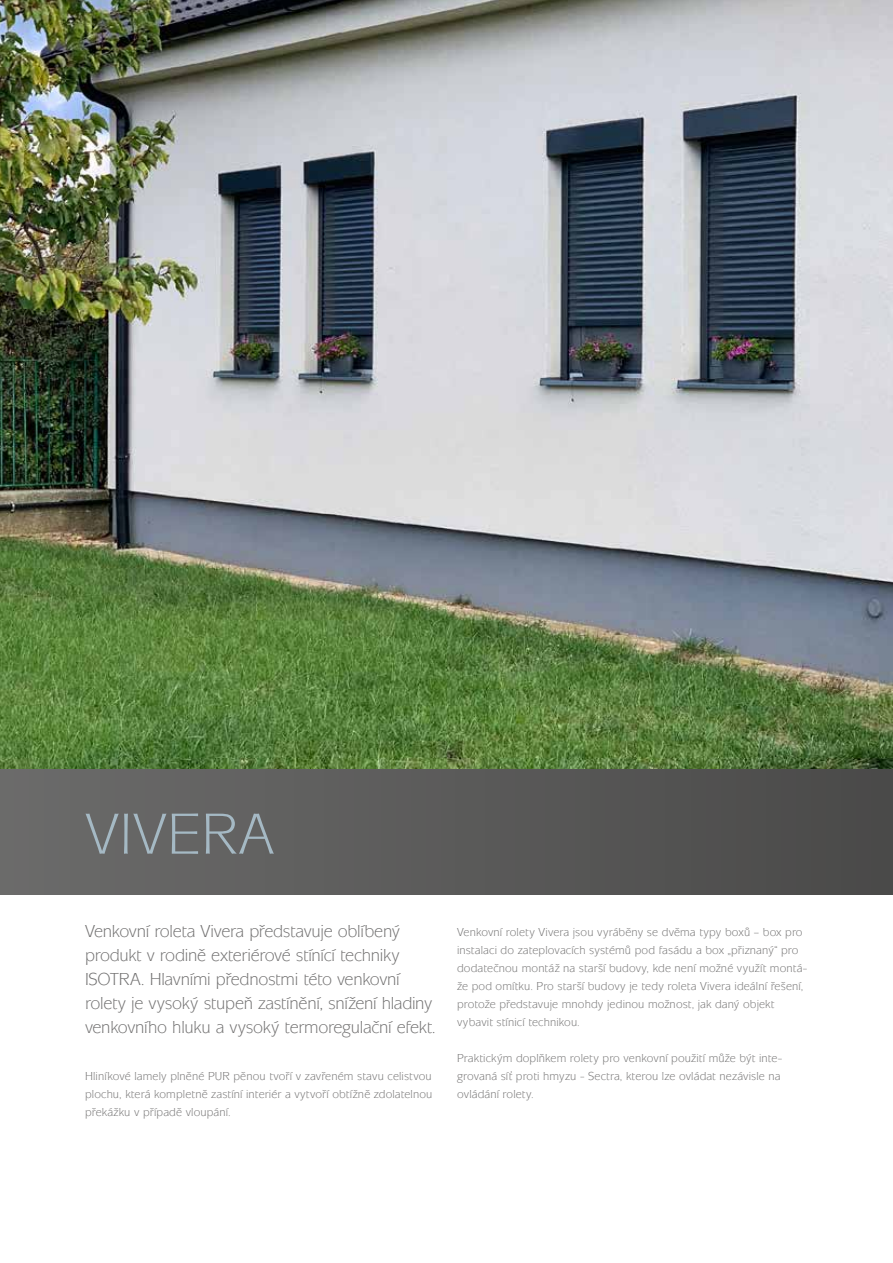
<style>
.page{position:relative;width:893px;height:1263px;background:#fff}
.page>*{position:absolute;margin:0;border:0;box-sizing:border-box;transform-origin:0 0}
.t1{font:60px "Mixage Itc TOT";letter-spacing:.015em;color:#a5b9c4}
.t2{font:18px/24px "Mixage Itc TOT";letter-spacing:-.015em;color:#706f6f}
.t3{font:12px/18px "Mixage Itc TOT";letter-spacing:.01em;color:#706f6f}
</style>
<div class="page">
<img style="left:0;top:0;width:893px;height:770px">
<div style="left:0;top:770px;width:893px;height:124px;background:linear-gradient(to right,#6c6b6b,#4a4a49)"></div>
<h1 class="t1" style="left:85px;top:801px;width:190px">VIVERA</h1>
<p class="t2" style="left:85px;top:919px;width:352px">Venkovní roleta Vivera představuje oblíbený produkt v rodině exteriérové stínící techniky ISOTRA. Hlavními přednostmi této venkovní rolety je vysoký stupeň zastínění, snížení hladiny venkovního hluku a vysoký termoregulační efekt.</p>
<p class="t3" style="left:85px;top:1067px;width:349px;text-align:justify">Hliníkové lamely plněné PUR pěnou tvoří v zavřeném stavu celistvou plochu, která kompletně zastíní interiér a vytvoří obtížně zdolatelnou překážku v případě vloupání.</p>
<p class="t3" style="left:457px;top:923px;width:352px">Venkovní rolety Vivera jsou vyráběny se dvěma typy boxů – box pro instalaci do zateplovacích systémů pod fasádu a box „přiznaný“ pro dodatečnou montáž na starší budovy, kde není možné využít montá&shy;že pod omítku. Pro starší budovy je tedy roleta Vivera ideální řešení, protože představuje mnohdy jedinou možnost, jak daný objekt vybavit stínicí technikou.</p>
<p class="t3" style="left:457px;top:1049px;width:327px">Praktickým doplňkem rolety pro venkovní použití může být inte&shy;grovaná síť proti hmyzu - Sectra, kterou lze ovládat nezávisle na ovládání rolety.</p>
</div>
